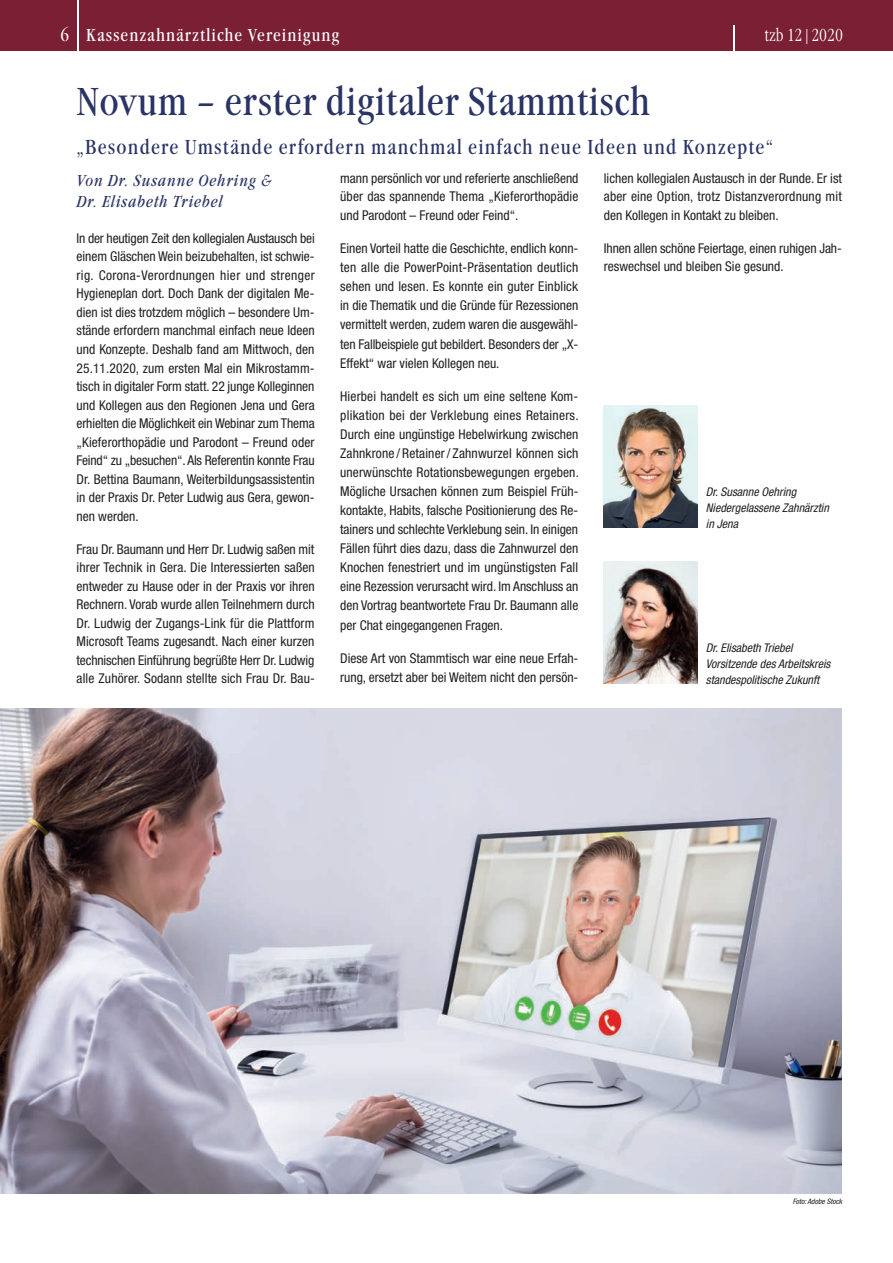
<style>
.page{position:relative;width:893px;height:1263px;background:#fff}
.page>*{position:absolute;margin:0;border:0;box-sizing:border-box;transform-origin:0 0}
.t1{font:condensed 40.5px "Garamond Itc T";letter-spacing:.015em;color:#2a3465}
.t2{font:condensed 21px "Garamond Itc T";letter-spacing:.055em;color:#2a3465}
.t3{font:condensed 18px "Garamond Itc T";letter-spacing:.055em;color:#fff}
.t4{font:300 condensed 18px "Garamond Itc T";color:#fff}
.t5{font:italic condensed 16.5px/21px "Garamond Itc T";letter-spacing:.05em;color:#2a3465}
.t6{font:condensed 13.5px/18.5px "Helvetica Neue";color:#231f20;text-align:justify}
.t7{font:italic condensed 12px/16.2px "Helvetica Neue";color:#231f20}
.t8{font:italic condensed 7.5px "Helvetica Neue";color:#231f20}
</style>
<div class="page">
<div style="left:0;top:0;width:893px;height:51px;background:#7a1f34"></div>
<hr style="left:77px;top:0;width:1px;height:52px;background:#fff">
<hr style="left:733px;top:26px;width:2px;height:26px;background:#fff">
<img style="left:0;top:709px;width:842px;height:484px">
<img style="left:604px;top:561px;width:93px;height:123px">
<img style="left:604px;top:405px;width:93px;height:123px">
<h3 class="t3" style="left:60px;top:24px;width:280px">6 Kassenzahnärztliche Vereinigung</h3>
<h3 class="t4" style="left:765px;top:24px;width:80px">tzb 12|2020</h3>
<h1 class="t1" style="left:77px;top:78px;width:575px">Novum – erster digitaler Stammtisch</h1>
<h2 class="t2" style="left:77px;top:134px;width:698px">„Besondere Umstände erfordern manchmal einfach neue Ideen und Konzepte“</h2>
<p class="t5" style="left:77px;top:170px;width:196px">Von Dr. Susanne Oehring &amp;<br>Dr. Elisabeth Triebel</p>
<p class="t6" style="left:77px;top:229px;width:240px">In der heutigen Zeit den kollegialen Austausch bei einem Gläschen Wein beizubehalten, ist schwie&shy;rig. Corona-Verordnungen hier und strenger Hygieneplan dort. Doch Dank der digitalen Me&shy;dien ist dies trotzdem möglich – besondere Um&shy;stände erfordern manchmal einfach neue Ideen und Konzepte. Deshalb fand am Mittwoch, den 25.11.2020, zum ersten Mal ein Mikrostamm&shy;tisch in digitaler Form statt. 22 junge Kolleginnen und Kollegen aus den Regionen Jena und Gera erhielten die Möglichkeit ein Webinar zum Thema „Kieferorthopädie und Parodont – Freund oder Feind“ zu „besuchen“. Als Referentin konnte Frau Dr. Bettina Baumann, Weiterbildungsassistentin in der Praxis Dr. Peter Ludwig aus Gera, gewon&shy;nen werden.</p>
<p class="t6" style="left:77px;top:540px;width:240px">Frau Dr. Baumann und Herr Dr. Ludwig saßen mit ihrer Technik in Gera. Die Interessierten saßen entweder zu Hause oder in der Praxis vor ihren Rechnern. Vorab wurde allen Teilnehmern durch Dr. Ludwig der Zugangs-Link für die Plattform Microsoft Teams zugesandt. Nach einer kurzen technischen Einführung begrüßte Herr Dr. Ludwig alle Zuhörer. Sodann stellte sich Frau Dr. Bau-</p>
<p class="t6" style="left:340px;top:169px;width:240px">mann persönlich vor und referierte anschließend über das spannende Thema „Kieferorthopädie und Parodont – Freund oder Feind“.</p>
<p class="t6" style="left:340px;top:239px;width:240px;line-height:19px">Einen Vorteil hatte die Geschichte, endlich konn&shy;ten alle die PowerPoint-Präsentation deutlich sehen und lesen. Es konnte ein guter Einblick in die Thematik und die Gründe für Rezessionen vermittelt werden, zudem waren die ausgewähl&shy;ten Fallbeispiele gut bebildert. Besonders der „X-Effekt“ war vielen Kollegen neu.</p>
<p class="t6" style="left:340px;top:387px;width:240px;line-height:19px">Hierbei handelt es sich um eine seltene Kom&shy;plikation bei der Verklebung eines Retainers.<br>Durch eine ungünstige Hebelwirkung zwischen Zahnkrone / Retainer / Zahnwurzel können sich unerwünschte Rotationsbewegungen ergeben.<br>Mögliche Ursachen können zum Beispiel Früh&shy;kontakte, Habits, falsche Positionierung des Re&shy;tainers und schlechte Verklebung sein. In einigen Fällen führt dies dazu, dass die Zahnwurzel den Knochen fenestriert und im ungünstigsten Fall eine Rezession verursacht wird. Im Anschluss an den Vortrag beantwortete Frau Dr. Baumann alle per Chat eingegangenen Fragen.</p>
<p class="t6" style="left:340px;top:649px;width:240px;line-height:19px">Diese Art von Stammtisch war eine neue Erfah&shy;rung, ersetzt aber bei Weitem nicht den persön-</p>
<p class="t6" style="left:604px;top:169px;width:240px">lichen kollegialen Austausch in der Runde. Er ist aber eine Option, trotz Distanzverordnung mit den Kollegen in Kontakt zu bleiben.</p>
<p class="t6" style="left:604px;top:239px;width:240px">Ihnen allen schöne Feiertage, einen ruhigen Jah&shy;reswechsel und bleiben Sie gesund.</p>
<p class="t7" style="left:706px;top:483px;width:125px">Dr. Susanne Oehring<br>Niedergelassene Zahnärztin in Jena</p>
<p class="t7" style="left:706px;top:639px;width:126px">Dr. Elisabeth Triebel<br>Vorsitzende des Arbeitskreis standespolitische Zukunft</p>
<p class="t8" style="left:793px;top:1197px;width:51px">Foto: Adobe Stock</p>
</div>
